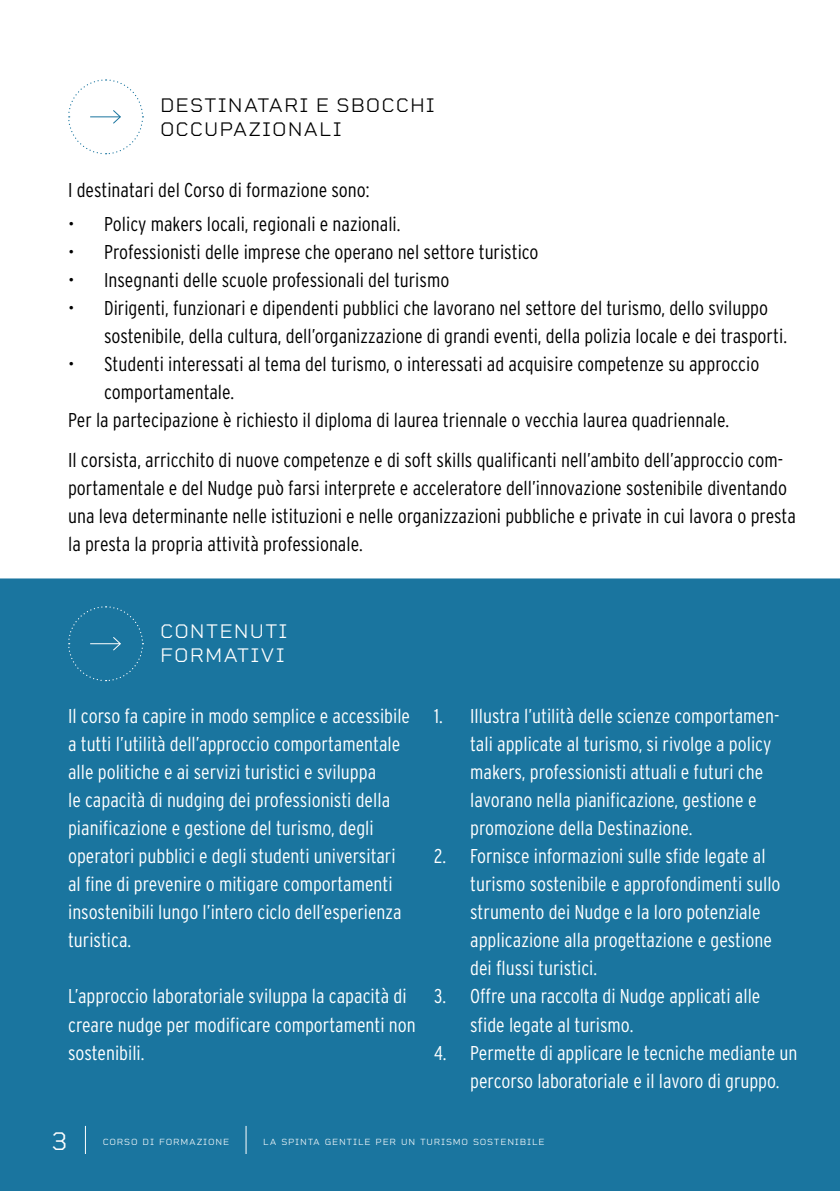
<style>
.page{position:relative;width:840px;height:1191px;background:#fff}
.page>*{position:absolute;margin:0;border:0;box-sizing:border-box;transform-origin:0 0}
.t1{font:300 26px "Rigid Square";color:#fff}
.t2{font:300 20px/28px "Interstate Condensed";color:#fff}
.t3{font:300 20px/28px "Interstate Condensed";color:#000}
.t4{font:300 20px/24px "Rigid Square";letter-spacing:.05em;color:#000}
.t5{font:300 20px/24px "Rigid Square";letter-spacing:.05em;color:#fff}
.t6{font:300 9.2px "Rigid Square";letter-spacing:.085em;color:#fff}
</style>
<div class="page">
<div style="left:0;top:578px;width:839px;height:613px;background:#1a759f"></div>
<svg style="left:85px;top:1125px;width:1px;height:29px"></svg>
<svg style="left:68px;top:79px;width:76px;height:76px"></svg>
<div style="left:67px;top:605px;width:77px;height:77px;background:#1a759f"></div>
<svg style="left:245px;top:1125px;width:1px;height:29px"></svg>
<p class="t4" style="left:160px;top:93px;width:276px">DESTINATARI E SBOCCHI<br>OCCUPAZIONALI</p>
<p class="t3" style="left:68px;top:176px;width:303px">I destinatari del Corso di formazione sono:</p>
<p class="t3" style="left:68px;top:210px;width:334px">• Policy makers locali, regionali e nazionali.</p>
<p class="t3" style="left:68px;top:238px;width:472px">• Professionisti delle imprese che operano nel settore turistico</p>
<p class="t3" style="left:68px;top:266px;width:382px">• Insegnanti delle scuole professionali del turismo</p>
<p class="t3" style="left:104px;top:294px;width:684px;text-indent:-36px">• Dirigenti, funzionari e dipendenti pubblici che lavorano nel settore del turismo, dello sviluppo sostenibile, della cultura, dell’organizzazione di grandi eventi, della polizia locale e dei trasporti.</p>
<p class="t3" style="left:68px;top:350px;width:692px">• Studenti interessati al tema del turismo, o interessati ad acquisire competenze su approccio</p>
<p class="t3" style="left:104px;top:378px;width:131px">comportamentale.</p>
<p class="t3" style="left:68px;top:406px;width:662px">Per la partecipazione è richiesto il diploma di laurea triennale o vecchia laurea quadriennale.</p>
<p class="t3" style="left:68px;top:445px;width:728px">Il corsista, arricchito di nuove competenze e di soft skills qualificanti nell’ambito dell’approccio com&shy;portamentale e del Nudge può farsi interprete e acceleratore dell’innovazione sostenibile diventando una leva determinante nelle istituzioni e nelle organizzazioni pubbliche e private in cui lavora o presta la presta la propria attività professionale.</p>
<p class="t5" style="left:160px;top:619px;width:129px">CONTENUTI<br>FORMATIVI</p>
<p class="t2" style="left:68px;top:702px;width:343px">Il corso fa capire in modo semplice e accessibile a tutti l’utilità dell’approccio comportamentale alle politiche e ai servizi turistici e sviluppa<br>le capacità di nudging dei professionisti della pianificazione e gestione del turismo, degli operatori pubblici e degli studenti universitari al fine di prevenire o mitigare comportamenti insostenibili lungo l’intero ciclo dell’esperienza turistica.</p>
<p class="t2" style="left:68px;top:982px;width:349px">L’approccio laboratoriale sviluppa la capacità di creare nudge per modificare comportamenti non sostenibili.</p>
<p class="t2" style="left:470px;top:702px;width:310px;text-indent:-36px">1. Illustra l’utilità delle scienze comportamen&shy;tali applicate al turismo, si rivolge a policy makers, professionisti attuali e futuri che lavorano nella pianificazione, gestione e promozione della Destinazione.</p>
<p class="t2" style="left:470px;top:842px;width:312px;text-indent:-36px">2. Fornisce informazioni sulle sfide legate al turismo sostenibile e approfondimenti sullo strumento dei Nudge e la loro potenziale applicazione alla progettazione e gestione dei flussi turistici.</p>
<p class="t2" style="left:470px;top:982px;width:291px;text-indent:-36px">3. Offre una raccolta di Nudge applicati alle sfide legate al turismo.</p>
<p class="t2" style="left:470px;top:1038px;width:328px;text-indent:-36px">4. Permette di applicare le tecniche mediante un percorso laboratoriale e il lavoro di gruppo.</p>
<h1 class="t1" style="left:51px;top:1125px;width:18px">3</h1>
<p class="t6" style="left:103px;top:1136px;width:128px">CORSO DI FORMAZIONE</p>
<p class="t6" style="left:263px;top:1136px;width:282px">LA SPINTA GENTILE PER UN TURISMO SOSTENIBILE</p>
</div>
